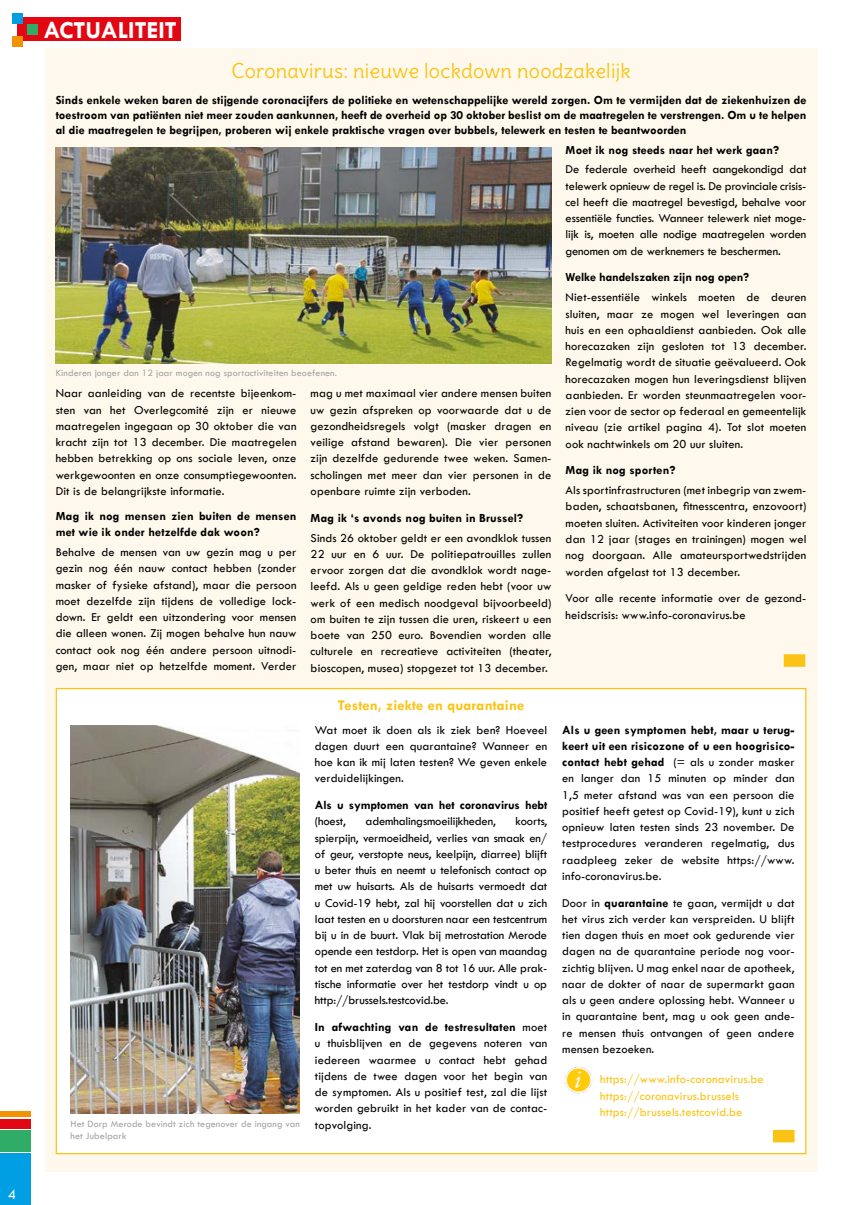
<style>
.page{position:relative;width:851px;height:1205px;background:#fff}
.page>*{position:absolute;margin:0;border:0;box-sizing:border-box;transform-origin:0 0}
.t1{font:700 24.75px "Tw Cen";color:#fff}
.ACTU-page_4-5_-_TITR{font:20px "Delius";letter-spacing:.01em;color:#fbc314}
.ACTU-page4-5{font:700 15px "Tw Cen";letter-spacing:.01em;color:#fbc314}
.t2{font:15px "Tw Cen";color:#fff}
.ACTU-page4-5-2{font:12.5px/16.2px "Tw Cen";letter-spacing:.01em;color:#000;text-align:justify}
.ACTU-page4-5-3{font:700 12.5px/15px "Tw Cen";letter-spacing:.01em;color:#000;text-align:justify}
.ACTU-page4-5-4{font:12.5px/16.2px "Tw Cen";letter-spacing:.01em;color:#fbc314}
.ACTU-page4-5-5{font:700 12.5px/16.2px "Tw Cen";letter-spacing:-.01em;color:#000}
.ACTU-page4-5-6{font:12.5px "Tw Cen";letter-spacing:-.01em;color:#000}
.ACTU-page4-5-7{font:10px/12px "Tw Cen";letter-spacing:.01em;color:#a3a3a3}
.s1{font-weight:400}
.s2{font-weight:700}
</style>
<div class="page">
<svg style="left:0;top:1111px;width:31px;height:94px"></svg>
<div style="left:0;top:1111px;width:30px;height:6px;background:#f39200"></div>
<div style="left:0;top:1119px;width:30px;height:9px;background:#e30613"></div>
<div style="left:0;top:1130px;width:30px;height:21px;background:#2fac66"></div>
<div style="left:0;top:1153px;width:30px;height:52px;background:#009fe3"></div>
<div style="left:18px;top:17px;width:163px;height:24px;background:#e30613"></div>
<div style="left:12px;top:13px;width:11px;height:11px;background:#009fe3"></div>
<div style="left:27px;top:24px;width:11px;height:11px;background:#2fac66"></div>
<div style="left:12px;top:36px;width:11px;height:11px;background:#f39200"></div>
<div style="left:45px;top:48px;width:771px;height:1123px;background:#fff9ed"></div>
<img style="left:56px;top:147px;width:495px;height:216px">
<div style="left:56px;top:688px;width:749px;height:465px;background:#fff"></div>
<img style="left:565px;top:1066px;width:28px;height:28px">
<div style="left:772px;top:1130px;width:22px;height:12px;background:#fbc314"></div>
<div style="left:783px;top:654px;width:22px;height:13px;background:#fbc314"></div>
<img style="left:70px;top:725px;width:230px;height:388px">
<p class="t2" style="left:8px;top:1185px;width:10px">4</p>
<p class="t1" style="left:43px;top:15px;width:135px">ACTUALITEIT</p>
<p class="ACTU-page_4-5_-_TITR" style="left:231px;top:58px;width:400px">Coronavirus: nieuwe lockdown noodzakelijk</p>
<p class="ACTU-page4-5-3" style="left:56px;top:92px;width:752px">Sinds enkele weken baren de stijgende coronacijfers de politieke en wetenschappelijke wereld zorgen. Om te vermijden dat de ziekenhuizen de toestroom van patiënten niet meer zouden aankunnen, heeft de overheid op 30 oktober beslist om de maatregelen te verstrengen. Om u te helpen al die maatregelen te begrijpen, proberen wij enkele praktische vragen over bubbels, telewerk en testen te beantwoorden</p>
<p class="ACTU-page4-5-7" style="left:56px;top:367px;width:283px">Kinderen jonger dan 12 jaar mogen nog sportactiviteiten beoefenen.</p>
<p class="ACTU-page4-5-2" style="left:56px;top:385px;width:242px">Naar aanleiding van de recentste bijeenkom&shy;sten van het Overlegcomité zijn er nieuwe maatregelen ingegaan op 30 oktober die van kracht zijn tot 13 december. Die maatregelen hebben betrekking op ons sociale leven, onze werkgewoonten en onze consumptiegewoonten.<br>Dit is de belangrijkste informatie.</p>
<p class="ACTU-page4-5-3" style="left:56px;top:507px;width:242px;line-height:16.2px">Mag ik nog mensen zien buiten de mensen met wie ik onder hetzelfde dak woon?</p>
<p class="ACTU-page4-5-2" style="left:56px;top:544px;width:242px">Behalve de mensen van uw gezin mag u per gezin nog één nauw contact hebben (zonder masker of fysieke afstand), maar die persoon moet dezelfde zijn tijdens de volledige lock&shy;down. Er geldt een uitzondering voor mensen die alleen wonen. Zij mogen behalve hun nauw contact ook nog één andere persoon uitnodi&shy;gen, maar niet op hetzelfde moment. Verder</p>
<p class="ACTU-page4-5-7" style="left:71px;top:1117px;width:231px">Het Dorp Merode bevindt zich tegenover de ingang van het Jubelpark</p>
<p class="ACTU-page4-5-2" style="left:310px;top:385px;width:242px">mag u met maximaal vier andere mensen buiten uw gezin afspreken op voorwaarde dat u de gezondheidsregels volgt (masker dragen en veilige afstand bewaren). Die vier personen zijn dezelfde gedurende twee weken. Samen&shy;scholingen met meer dan vier personen in de openbare ruimte zijn verboden.</p>
<p class="ACTU-page4-5-3" style="left:310px;top:510px;width:214px">Mag ik ‘s avonds nog buiten in Brussel?</p>
<p class="ACTU-page4-5-2" style="left:310px;top:529px;width:242px">Sinds 26 oktober geldt er een avondklok tussen 22 uur en 6 uur. De politiepatrouilles zullen ervoor zorgen dat die avondklok wordt nage&shy;leefd. Als u geen geldige reden hebt (voor uw werk of een medisch noodgeval bijvoorbeeld) om buiten te zijn tussen die uren, riskeert u een boete van 250 euro. Bovendien worden alle culturele en recreatieve activiteiten (theater, bioscopen, musea) stopgezet tot 13 december.</p>
<p class="ACTU-page4-5" style="left:338px;top:696px;width:188px">Testen, ziekte en quarantaine</p>
<p class="ACTU-page4-5-2" style="left:315px;top:721px;width:234px">Wat moet ik doen als ik ziek ben? Hoeveel dagen duurt een quarantaine? Wanneer en hoe kan ik mij laten testen? We geven enkele verduidelijkingen.</p>
<p class="ACTU-page4-5-5" style="left:315px;top:797px;width:234px">Als u symptomen van het coronavirus hebt <span class="s1">(hoest,</span></p>
<p class="ACTU-page4-5-2" style="left:315px;top:813px;width:234px;text-indent:201px">koorts, spierpijn, vermoeidheid, verlies van smaak en/ of geur, verstopte neus, keelpijn, diarree) blijft u beter thuis en neemt u telefonisch contact op met uw huisarts. Als de huisarts vermoedt dat u Covid-19 hebt, zal hij voorstellen dat u zich laat testen en u doorsturen naar een testcentrum bij u in de buurt. Vlak bij metrostation Merode opende een testdorp. Het is open van maandag tot en met zaterdag van 8 tot 16 uur. Alle prak&shy;tische informatie over het testdorp vindt u op http://brussels.testcovid.be.</p>
<p class="ACTU-page4-5-2" style="left:315px;top:1019px;width:234px"><span class="s2">In afwachting van de testresultaten</span> moet u thuisblijven en de gegevens noteren van iedereen waarmee u contact hebt gehad tijdens de twee dagen voor het begin van de symptomen. Als u positief test, zal die lijst worden gebruikt in het kader van de contac&shy;topvolging.</p>
<p class="ACTU-page4-5-6" style="left:365px;top:814px;width:132px">ademhalingsmoeilijkheden,</p>
<p class="ACTU-page4-5-3" style="left:565px;top:142px;width:215px">Moet ik nog steeds naar het werk gaan?</p>
<p class="ACTU-page4-5-2" style="left:565px;top:161px;width:242px">De federale overheid heeft aangekondigd dat telewerk opnieuw de regel is. De provinciale crisis&shy;cel heeft die maatregel bevestigd, behalve voor essentiële functies. Wanneer telewerk niet moge&shy;lijk is, moeten alle nodige maatregelen worden genomen om de werknemers te beschermen.</p>
<p class="ACTU-page4-5-5" style="left:565px;top:269px;width:185px">Welke handelszaken zijn nog open?</p>
<p class="ACTU-page4-5-2" style="left:565px;top:289px;width:242px">Niet-essentiële winkels moeten de deuren sluiten, maar ze mogen wel leveringen aan huis en een ophaaldienst aanbieden. Ook alle horecazaken zijn gesloten tot 13 december.<br>Regelmatig wordt de situatie geëvalueerd. Ook horecazaken mogen hun leveringsdienst blijven aanbieden. Er worden steunmaatregelen voor&shy;zien voor de sector op federaal en gemeentelijk niveau (zie artikel pagina 4). Tot slot moeten ook nachtwinkels om 20 uur sluiten.</p>
<p class="ACTU-page4-5-3" style="left:565px;top:463px;width:111px">Mag ik nog sporten?</p>
<p class="ACTU-page4-5-2" style="left:565px;top:482px;width:242px">Als sportinfrastructuren (met inbegrip van zwem&shy;baden, schaatsbanen, fitnesscentra, enzovoort) moeten sluiten. Activiteiten voor kinderen jonger dan 12 jaar (stages en trainingen) mogen wel nog doorgaan. Alle amateursportwedstrijden worden afgelast tot 13 december.</p>
<p class="ACTU-page4-5-2" style="left:565px;top:590px;width:242px">Voor alle recente informatie over de gezond&shy;heidscrisis: www.info-coronavirus.be</p>
<p class="ACTU-page4-5-2" style="left:562px;top:721px;width:234px"><span class="s2">Als u geen symptomen hebt, maar u terug&shy;keert uit een risicozone of u een hoogrisico&shy;contact hebt gehad</span> (= als u zonder masker en langer dan 15 minuten op minder dan 1,5 meter afstand was van een persoon die positief heeft getest op Covid-19), kunt u zich opnieuw laten testen sinds 23 november. De testprocedures veranderen regelmatig, dus raadpleeg zeker de website https://www. info-coronavirus.be.</p>
<p class="ACTU-page4-5-2" style="left:562px;top:894px;width:234px">Door in <span class="s2">quarantaine</span> te gaan, vermijdt u dat het virus zich verder kan verspreiden. U blijft tien dagen thuis en moet ook gedurende vier dagen na de quarantaine periode nog voor&shy;zichtig blijven. U mag enkel naar de apotheek, naar de dokter of naar de supermarkt gaan als u geen andere oplossing hebt. Wanneer u in quarantaine bent, mag u ook geen ande&shy;re mensen thuis ontvangen of geen andere mensen bezoeken.</p>
<p class="ACTU-page4-5-4" style="left:600px;top:1071px;width:165px">https://www.info-coronavirus.be https://coronavirus.brussels https://brussels.testcovid.be</p>
</div>
